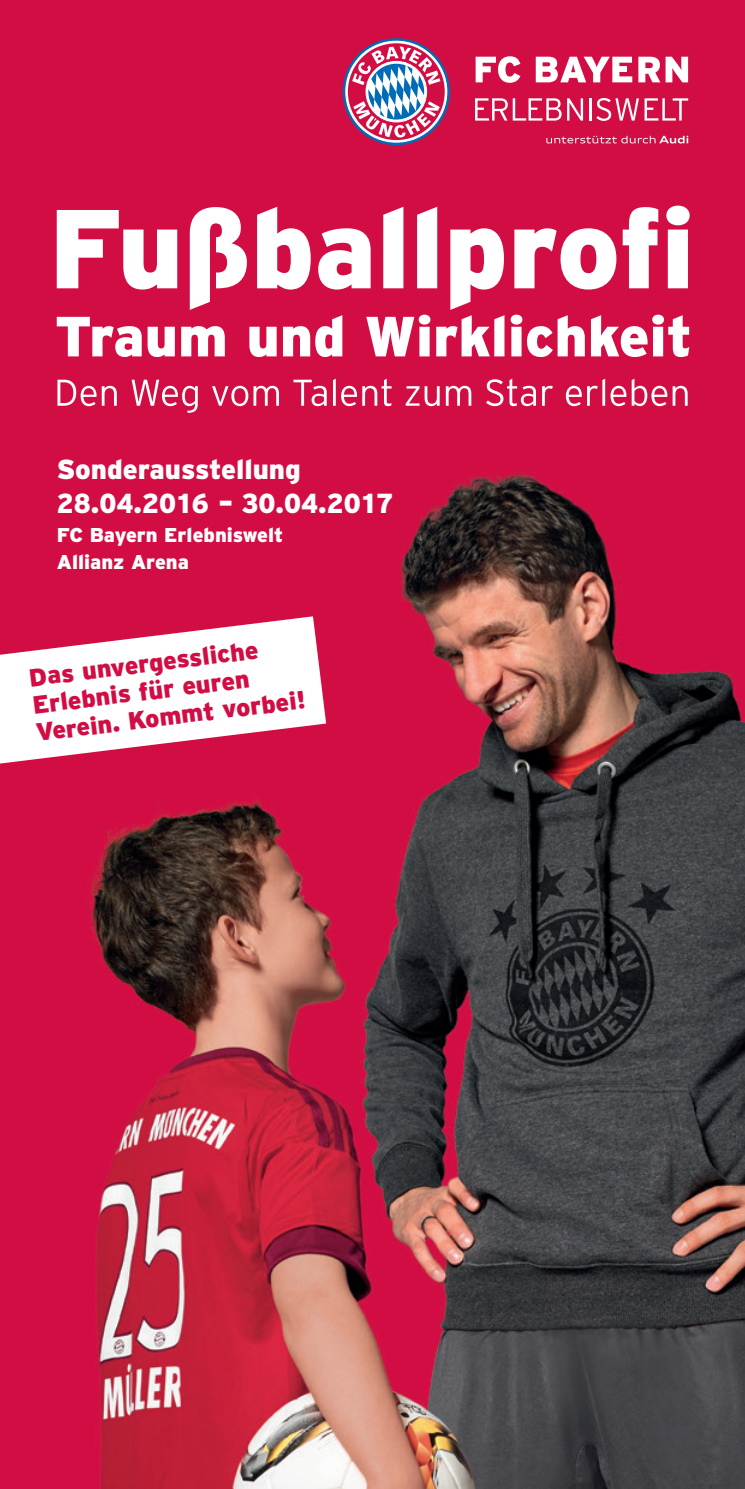
<style>
.page{position:relative;width:745px;height:1489px;background:#fff}
.page>*{position:absolute;margin:0;border:0;box-sizing:border-box;transform-origin:0 0}
.t1{font:900 27.5px/33.8px "FCB Interstate";color:#fff}
.t2{font:900 25px "FCB Interstate";color:#d20d44}
.t3{font:900 20px/27.5px "FCB Interstate";color:#fff}
</style>
<div class="page">
<img style="left:0;top:0;width:744px;height:1488px">
<svg style="left:343px;top:39px;width:106px;height:105px"></svg>
<svg style="left:345px;top:41px;width:101px;height:101px"></svg>
<svg style="left:347px;top:43px;width:97px;height:97px"></svg>
<svg style="left:352px;top:46px;width:88px;height:92px"></svg>
<svg style="left:475px;top:56px;width:45px;height:27px"></svg>
<svg style="left:535px;top:57px;width:97px;height:25px"></svg>
<svg style="left:638px;top:57px;width:49px;height:25px"></svg>
<svg style="left:474px;top:98px;width:108px;height:23px"></svg>
<hr style="left:588px;top:98px;width:3px;height:23px;background:#fff">
<svg style="left:596px;top:98px;width:42px;height:23px"></svg>
<svg style="left:644px;top:98px;width:43px;height:23px"></svg>
<svg style="left:546px;top:136px;width:141px;height:7px"></svg>
<svg style="left:57px;top:314px;width:631px;height:43px"></svg>
<svg style="left:57px;top:206px;width:632px;height:104px;fill:#d20d44"></svg>
<svg style="left:57px;top:378px;width:630px;height:35px;background:#d93764"></svg>
<svg style="left:0;top:616px;width:326px;height:147px"></svg>
<p class="t1" style="left:57px;top:452px;width:338px">Sonderausstellung<br>28.04.2016 – 30.04.2017</p>
<p class="t3" style="left:57px;top:520px;width:228px">FC Bayern Erlebniswelt<br>Allianz Arena</p>
<p class="t2" style="left:27px;top:663px;width:232px;rotate:-7deg">Das unvergessliche</p>
<p class="t2" style="left:31px;top:691px;width:220px;rotate:-7deg">Erlebnis für euren</p>
<p class="t2" style="left:34px;top:718px;width:273px;rotate:-7deg">Verein. Kommt vorbei!</p>
</div>
